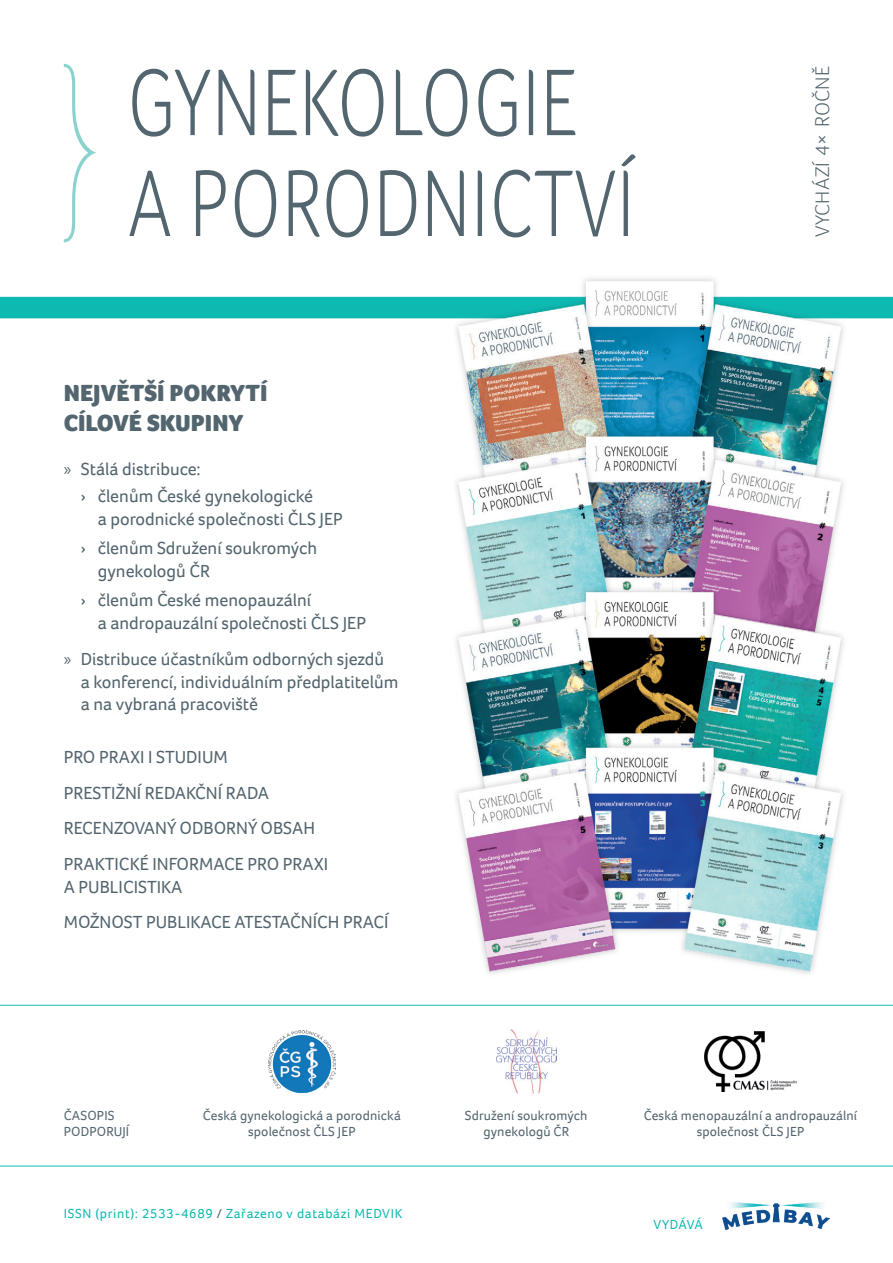
<style>
.page{position:relative;width:893px;height:1263px;background:#fff}
.page>*{position:absolute;margin:0;border:0;box-sizing:border-box;transform-origin:0 0}
.mediakit_titulka_text{font:900 24px/30.3px "Foco";color:#53656e}
.t1{font:300 20.25px "Foco";letter-spacing:.01em;color:#53656e}
.mediakit_titulka_text-2{font:18px/22.8px "Foco";color:#53656e}
.t2{font:13.5px/16.2px "Foco";letter-spacing:.01em;color:#53656e;text-align:center}
.t3{font:13.5px "Foco";letter-spacing:.05em;color:#10bab2}
.s1{font-family:"Myriad Pro"}
.s2{color:#53656e}
</style>
<div class="page">
<img style="left:723px;top:1202px;width:106px;height:27px">
<svg style="left:0;top:1005px;width:893px;height:161px"></svg>
<img style="left:0;top:278px;width:893px;height:696px">
<img style="left:496px;top:1029px;width:60px;height:64px">
<img style="left:704px;top:1031px;width:93px;height:60px">
<svg style="left:64px;top:64px;width:33px;height:178px"></svg>
<svg style="left:129px;top:154px;width:507px;height:83px"></svg>
<svg style="left:132px;top:69px;width:443px;height:68px"></svg>
<img style="left:269px;top:1030px;width:66px;height:62px">
<p class="mediakit_titulka_text" style="left:64px;top:377px;width:205px">NEJVĚTŠÍ POKRYTÍ<br>CÍLOVÉ SKUPINY</p>
<p class="mediakit_titulka_text-2" style="left:64px;top:458px;width:139px"><span class="s1">»</span> Stálá distribuce:</p>
<p class="mediakit_titulka_text-2" style="left:98px;top:485px;width:247px;text-indent:-17px">¾ členům České gynekologické<br>a porodnické společnosti ČLS JEP</p>
<p class="mediakit_titulka_text-2" style="left:98px;top:537px;width:221px;text-indent:-17px">¾ členům Sdružení soukromých gynekologů ČR</p>
<p class="mediakit_titulka_text-2" style="left:98px;top:589px;width:270px;text-indent:-17px">¾ členům České menopauzální<br>a andropauzální společnosti ČLS JEP</p>
<p class="mediakit_titulka_text-2" style="left:81px;top:647px;width:319px;text-indent:-17px"><span class="s1">»</span> Distribuce účastníkům odborných sjezdů<br>a konferencí, individuálním předplatitelům a na vybraná pracoviště</p>
<p class="mediakit_titulka_text-2" style="left:64px;top:745px;width:166px">PRO PRAXI I STUDIUM</p>
<p class="mediakit_titulka_text-2" style="left:64px;top:781px;width:207px">PRESTIŽNÍ REDAKČNÍ RADA</p>
<p class="mediakit_titulka_text-2" style="left:64px;top:816px;width:253px">RECENZOVANÝ ODBORNÝ OBSAH</p>
<p class="mediakit_titulka_text-2" style="left:64px;top:852px;width:266px">PRAKTICKÉ INFORMACE PRO PRAXI<br>A PUBLICISTIKA</p>
<p class="mediakit_titulka_text-2" style="left:64px;top:910px;width:326px">MOŽNOST PUBLIKACE ATESTAČNÍCH PRACÍ</p>
<p class="t1" style="left:809px;top:237px;width:173px;rotate:-90deg">VYCHÁZÍ 4× ROČNĚ</p>
<p class="t2" style="left:64px;top:1107px;width:67px;text-align:left">ČASOPIS<br>PODPORUJÍ</p>
<p class="t2" style="left:465px;top:1107px;width:124px">Sdružení soukromých gynekologů ČR</p>
<p class="t2" style="left:644px;top:1107px;width:215px">Česká menopauzální a andropauzální společnost ČLS JEP</p>
<p class="t2" style="left:203px;top:1107px;width:199px">Česká gynekologická a porodnická společnost ČLS JEP</p>
<p class="t3" style="left:64px;top:1205px;width:340px">ISSN (print): 2533‑4689 <span class="s2">/</span> Zařazeno v databázi MEDVIK</p>
<p class="t3" style="left:654px;top:1215px;width:51px">VYDÁVÁ</p>
</div>
